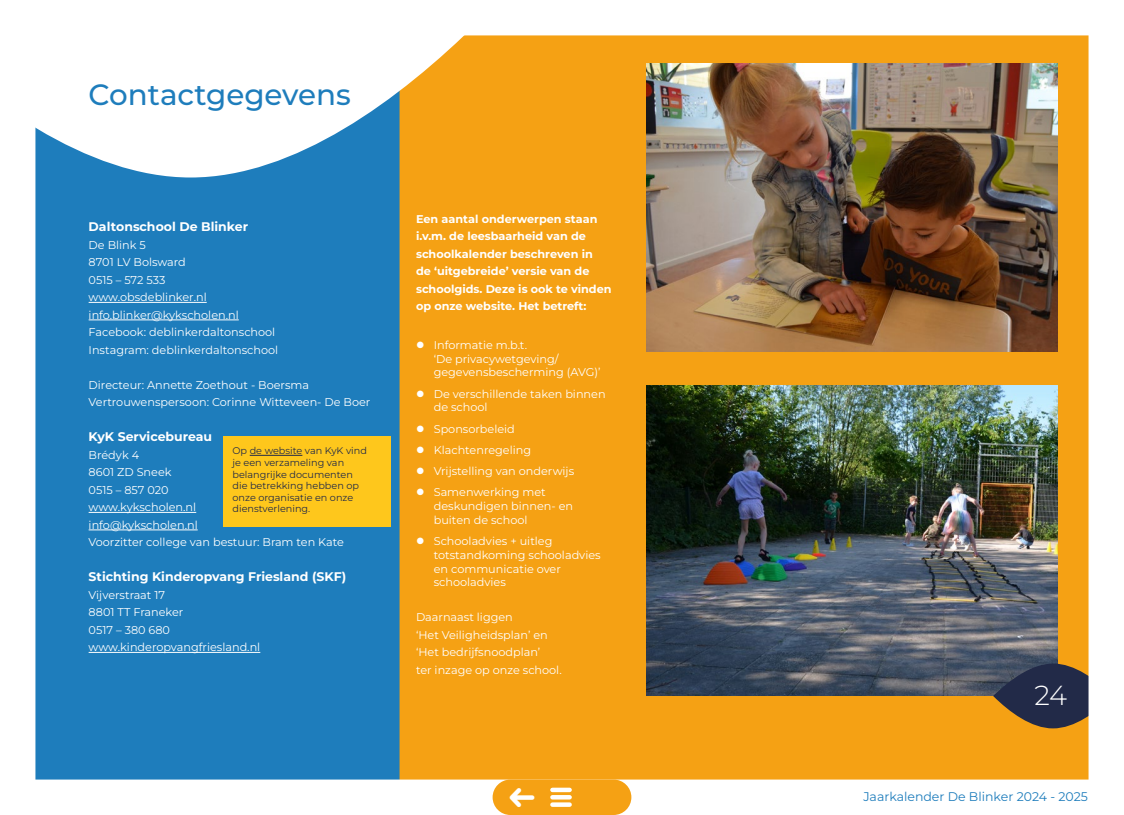
<style>
.page{position:relative;width:1124px;height:815px;background:#fff}
.page>*{position:absolute;margin:0;border:0;box-sizing:border-box;transform-origin:0 0}
._22titel{font:500 29.38px "Montserrat";color:#1e7dbc}
.t1{font:300 27.5px "Montserrat";color:#fff}
.kl_subkop_met_pijltje{font:700 12.5px "Montserrat";color:#fff}
.t2{font:12.5px "Montserrat";color:#1e7dbc}
.plat_diap_10_Basislijn{font:11.25px/13.8px "Montserrat";color:#fff}
.plat_diap_10_Basislijn-2{font:700 11.25px/17.5px "Montserrat";color:#fff}
.plat_diap_10_Basislijn-3{font:9.62px/11.6px "Montserrat";color:#222a48}
</style>
<div class="page">
<img style="left:35px;top:35px;width:1054px;height:780px">
<div style="left:492px;top:780px;width:139px;height:35px;background:#f5a114;border-radius:18px"></div>
<div style="left:1038px;top:758px;width:14px;height:14px;background:#f5a114"></div>
<div style="left:979px;top:758px;width:14px;height:14px;background:#f5a114"></div>
<div style="left:1008px;top:758px;width:15px;height:14px;background:#f5a114"></div>
<div style="left:71px;top:758px;width:14px;height:14px;background:#1e7dbc"></div>
<div style="left:160px;top:758px;width:15px;height:14px;background:#1e7dbc"></div>
<div style="left:949px;top:758px;width:14px;height:14px;background:#f5a114"></div>
<div style="left:250px;top:758px;width:14px;height:14px;background:#1e7dbc"></div>
<div style="left:859px;top:758px;width:14px;height:14px;background:#f5a114"></div>
<div style="left:339px;top:758px;width:15px;height:14px;background:#1e7dbc"></div>
<div style="left:770px;top:758px;width:14px;height:14px;background:#f5a114"></div>
<div style="left:429px;top:758px;width:14px;height:14px;background:#f5a114"></div>
<div style="left:680px;top:758px;width:14px;height:14px;background:#f5a114"></div>
<div style="left:131px;top:758px;width:14px;height:14px;background:#1e7dbc"></div>
<div style="left:220px;top:758px;width:14px;height:14px;background:#1e7dbc"></div>
<div style="left:889px;top:758px;width:14px;height:14px;background:#f5a114"></div>
<div style="left:310px;top:758px;width:14px;height:14px;background:#1e7dbc"></div>
<div style="left:799px;top:758px;width:15px;height:14px;background:#f5a114"></div>
<div style="left:399px;top:758px;width:14px;height:14px;background:#f5a114"></div>
<div style="left:710px;top:758px;width:14px;height:14px;background:#f5a114"></div>
<div style="left:489px;top:758px;width:14px;height:14px;background:#f5a114"></div>
<div style="left:620px;top:758px;width:15px;height:14px;background:#f5a114"></div>
<div style="left:101px;top:758px;width:14px;height:14px;background:#1e7dbc"></div>
<div style="left:190px;top:758px;width:14px;height:14px;background:#1e7dbc"></div>
<div style="left:919px;top:758px;width:14px;height:14px;background:#f5a114"></div>
<div style="left:280px;top:758px;width:14px;height:14px;background:#1e7dbc"></div>
<div style="left:829px;top:758px;width:14px;height:14px;background:#f5a114"></div>
<div style="left:369px;top:758px;width:14px;height:14px;background:#1e7dbc"></div>
<div style="left:740px;top:758px;width:14px;height:14px;background:#f5a114"></div>
<div style="left:459px;top:758px;width:14px;height:14px;background:#f5a114"></div>
<div style="left:650px;top:758px;width:14px;height:14px;background:#f5a114"></div>
<svg style="left:526px;top:744px;width:71px;height:71px;fill:#f5a114"></svg>
<div style="left:553px;top:53px;width:17px;height:18px;background:#f5a114;border-radius:50%"></div>
<svg style="left:417px;top:341px;width:6px;height:7px"></svg>
<svg style="left:417px;top:390px;width:6px;height:7px"></svg>
<svg style="left:417px;top:425px;width:6px;height:7px"></svg>
<svg style="left:417px;top:446px;width:6px;height:7px"></svg>
<svg style="left:417px;top:468px;width:6px;height:6px"></svg>
<svg style="left:417px;top:489px;width:6px;height:6px"></svg>
<svg style="left:417px;top:538px;width:6px;height:6px"></svg>
<svg style="left:527px;top:787px;width:7px;height:14px"></svg>
<p class="_22titel" style="left:89px;top:74px;width:264px">Contactgegevens</p>
<p class="kl_subkop_met_pijltje" style="left:89px;top:218px;width:161px">Daltonschool De Blinker</p>
<p class="plat_diap_10_Basislijn" style="left:89px;top:237px;width:59px">De Blink 5</p>
<p class="plat_diap_10_Basislijn" style="left:89px;top:255px;width:99px">8701 LV Bolsward</p>
<p class="plat_diap_10_Basislijn" style="left:89px;top:272px;width:78px">0515 – 572 533</p>
<p class="plat_diap_10_Basislijn" style="left:89px;top:290px;width:120px">www.obsdeblinker.nl</p>
<p class="plat_diap_10_Basislijn" style="left:89px;top:307px;width:152px">info.blinker@kykscholen.nl</p>
<p class="plat_diap_10_Basislijn" style="left:89px;top:325px;width:188px">Facebook: deblinkerdaltonschool</p>
<p class="plat_diap_10_Basislijn" style="left:89px;top:342px;width:191px">Instagram: deblinkerdaltonschool</p>
<p class="plat_diap_10_Basislijn" style="left:89px;top:377px;width:222px">Directeur: Annette Zoethout - Boersma</p>
<p class="plat_diap_10_Basislijn" style="left:89px;top:395px;width:283px">Vertrouwenspersoon: Corinne Witteveen- De Boer</p>
<p class="kl_subkop_met_pijltje" style="left:89px;top:428px;width:125px">KyK Servicebureau</p>
<p class="plat_diap_10_Basislijn" style="left:89px;top:447px;width:52px">Brédyk 4</p>
<p class="plat_diap_10_Basislijn" style="left:89px;top:465px;width:84px">8601 ZD Sneek</p>
<p class="plat_diap_10_Basislijn" style="left:89px;top:482px;width:81px">0515 – 857 020</p>
<p class="plat_diap_10_Basislijn" style="left:89px;top:500px;width:109px">www.kykscholen.nl</p>
<p class="plat_diap_10_Basislijn" style="left:89px;top:517px;width:110px">info@kykscholen.nl</p>
<p class="plat_diap_10_Basislijn" style="left:89px;top:535px;width:257px">Voorzitter college van bestuur: Bram ten Kate</p>
<p class="kl_subkop_met_pijltje" style="left:89px;top:568px;width:259px">Stichting Kinderopvang Friesland (SKF)</p>
<p class="plat_diap_10_Basislijn" style="left:89px;top:587px;width:78px">Vijverstraat 17</p>
<p class="plat_diap_10_Basislijn" style="left:89px;top:605px;width:96px">8801 TT Franeker</p>
<p class="plat_diap_10_Basislijn" style="left:89px;top:622px;width:83px">0517 – 380 680</p>
<p class="plat_diap_10_Basislijn" style="left:89px;top:640px;width:173px">www.kinderopvangfriesland.nl</p>
<p class="plat_diap_10_Basislijn-3" style="left:232px;top:445px;width:136px">Op de website van KyK vind je een verzameling van belangrijke documenten die betrekking hebben op onze organisatie en onze dienstverlening.</p>
<p class="plat_diap_10_Basislijn-2" style="left:416px;top:209px;width:197px">Een aantal onderwerpen staan i.v.m. de leesbaarheid van de schoolkalender beschreven in<br>de ‘uitgebreide’ versie van de schoolgids. Deze is ook te vinden op onze website. Het betreft:</p>
<p class="plat_diap_10_Basislijn" style="left:433px;top:337px;width:168px">Informatie m.b.t.<br>‘De privacywetgeving/ gegevensbescherming (AVG)’</p>
<p class="plat_diap_10_Basislijn" style="left:433px;top:386px;width:173px">De verschillende taken binnen de school</p>
<p class="plat_diap_10_Basislijn" style="left:433px;top:421px;width:83px">Sponsorbeleid</p>
<p class="plat_diap_10_Basislijn" style="left:433px;top:442px;width:99px">Klachtenregeling</p>
<p class="plat_diap_10_Basislijn" style="left:433px;top:464px;width:142px">Vrijstelling van onderwijs</p>
<p class="plat_diap_10_Basislijn" style="left:433px;top:485px;width:141px">Samenwerking met deskundigen binnen- en buiten de school</p>
<p class="plat_diap_10_Basislijn" style="left:433px;top:534px;width:168px">Schooladvies + uitleg totstandkoming schooladvies en communicatie over schooladvies</p>
<p class="plat_diap_10_Basislijn" style="left:416px;top:608px;width:147px;line-height:17.5px">Daarnaast liggen<br>‘Het Veiligheidsplan’ en ‘Het bedrijfsnoodplan’<br>ter inzage op onze school.</p>
<h2 class="t1" style="left:1034px;top:677px;width:34px">24</h2>
<p class="t2" style="left:863px;top:788px;width:226px">Jaarkalender De Blinker 2024 - 2025</p>
</div>
